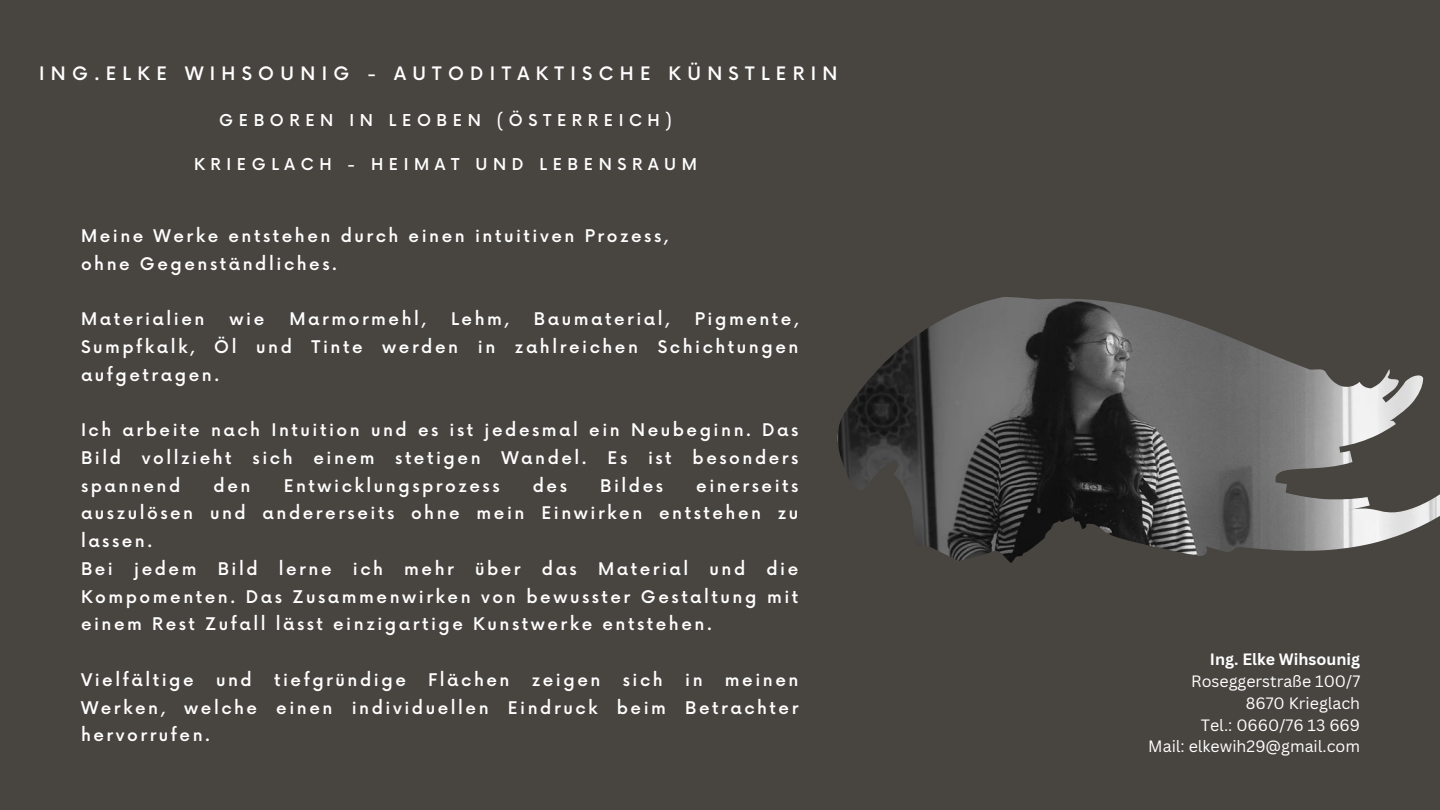
<style>
.page{position:relative;width:1440px;height:810px;background:#484540}
.page>*{position:absolute;margin:0;border:0;box-sizing:border-box;transform-origin:0 0}
.t1{font:500 18.1px "Now";letter-spacing:.35em;color:#fff}
.t2{font:500 17px/27.8px "Now";letter-spacing:.15em;color:#fff;text-align:justify}
.t3{font:16px/21.8px "Canva Sans";color:#fff;text-align:right}
.t4{font:500 16px "Now";letter-spacing:.35em;color:#fff}
.s1{font-weight:700}
</style>
<div class="page">
<img style="left:838px;top:297px;width:602px;height:266px">
<h3 class="t1" style="left:39px;top:64px;width:800px">ING.ELKE WIHSOUNIG - AUTODITAKTISCHE KÜNSTLERIN</h3>
<h3 class="t4" style="left:219px;top:112px;width:454px">GEBOREN IN LEOBEN (ÖSTERREICH)</h3>
<p class="t4" style="left:194px;top:155px;width:504px">KRIEGLACH - HEIMAT UND LEBENSRAUM</p>
<h2 class="t2" style="left:81px;top:223px;width:589px">Meine Werke entstehen durch einen intuitiven Prozess, ohne Gegenständliches.</h2>
<h2 class="t2" style="left:81px;top:306px;width:125px">Materialien</h2>
<h2 class="t2" style="left:230px;top:306px;width:36px">wie</h2>
<h2 class="t2" style="left:290px;top:306px;width:138px">Marmormehl,</h2>
<h2 class="t2" style="left:451px;top:306px;width:59px">Lehm,</h2>
<h2 class="t2" style="left:534px;top:306px;width:137px">Baumaterial,</h2>
<h2 class="t2" style="left:81px;top:306px;width:719px;text-indent:614px">Pigmente, Sumpfkalk, Öl und Tinte werden in zahlreichen Schichtungen aufgetragen.</h2>
<h2 class="t2" style="left:81px;top:417px;width:719px">Ich arbeite nach Intuition und es ist jedesmal ein Neubeginn. Das Bild vollzieht sich einem stetigen Wandel. Es ist besonders spannend</h2>
<h2 class="t2" style="left:214px;top:473px;width:38px">den</h2>
<h2 class="t2" style="left:284px;top:473px;width:217px">Entwicklungsprozess</h2>
<h2 class="t2" style="left:533px;top:473px;width:36px">des</h2>
<h2 class="t2" style="left:600px;top:473px;width:64px">Bildes</h2>
<h2 class="t2" style="left:81px;top:473px;width:719px;text-align:left;text-indent:615px">einerseits auszulösen und andererseits ohne mein Einwirken entstehen zu lassen.<br>Bei jedem Bild lerne ich mehr über das Material und die Kompomenten. Das Zusammenwirken von bewusster Gestaltung mit einem Rest Zufall lässt einzigartige Kunstwerke entstehen.</h2>
<h4 class="t2" style="left:81px;top:667px;width:114px">Vielfältige</h4>
<h4 class="t2" style="left:216px;top:667px;width:37px">und</h4>
<h4 class="t2" style="left:274px;top:667px;width:133px">tiefgründige</h4>
<h4 class="t2" style="left:428px;top:667px;width:83px">Flächen</h4>
<h4 class="t2" style="left:532px;top:667px;width:70px">zeigen</h4>
<h4 class="t2" style="left:623px;top:667px;width:42px">sich</h4>
<h4 class="t2" style="left:685px;top:667px;width:19px">in</h4>
<h4 class="t2" style="left:81px;top:667px;width:719px;text-indent:644px">meinen Werken, welche einen individuellen Eindruck beim Betrachter hervorrufen.</h4>
<p class="t3" style="left:1148px;top:648px;width:213px"><span class="s1">Ing. Elke Wihsounig<br></span>Roseggerstraße 100/7<br>8670 Krieglach<br>Tel.: 0660/76 13 669<br>Mail: elkewih29@gmail.com</p>
</div>
